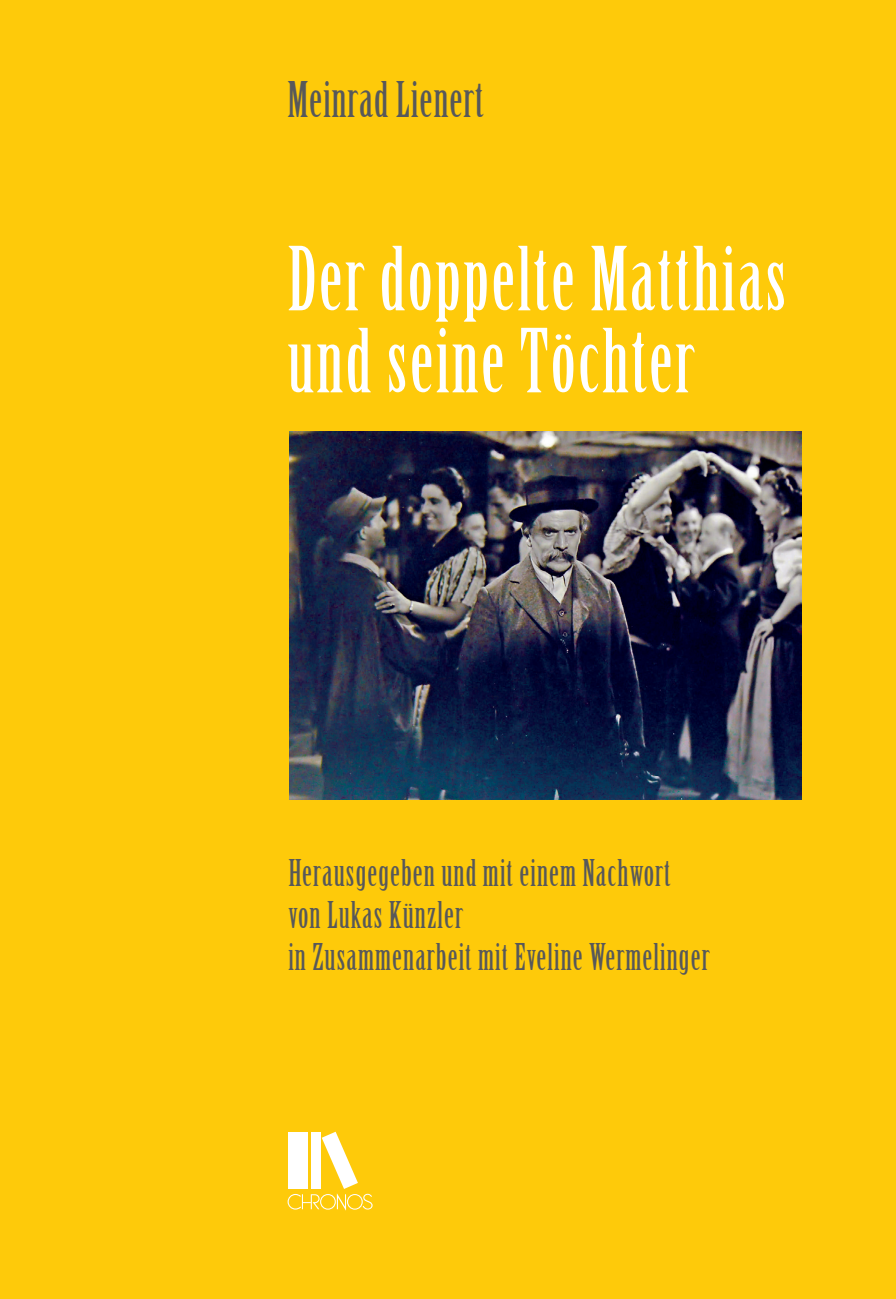
<style>
.page{position:relative;width:896px;height:1299px;background:#fff}
.page>*{position:absolute;margin:0;border:0;box-sizing:border-box;transform-origin:0 0}
.t1{font:86px/82px "Birch";letter-spacing:.03em;color:#fff}
.t2{font:48px "Birch";letter-spacing:.02em;color:#57585a}
.t3{font:36px/42px "Birch";letter-spacing:.03em;color:#57585a}
</style>
<div class="page">
<div style="left:0;top:0;width:896px;height:1298px;background:#feca0a"></div>
<img style="left:290px;top:431px;width:511px;height:368px">
<svg style="left:288px;top:1131px;width:85px;height:79px"></svg>
<h2 class="t2" style="left:288px;top:75px;width:197px">Meinrad Lienert</h2>
<h1 class="t1" style="left:288px;top:242px;width:500px">Der doppelte Matthias und seine Töchter</h1>
<p class="t3" style="left:288px;top:853px;width:423px">Herausgegeben und mit einem Nachwort von Lukas Künzler<br>in Zusammenarbeit mit Eveline Wermelinger</p>
</div>
